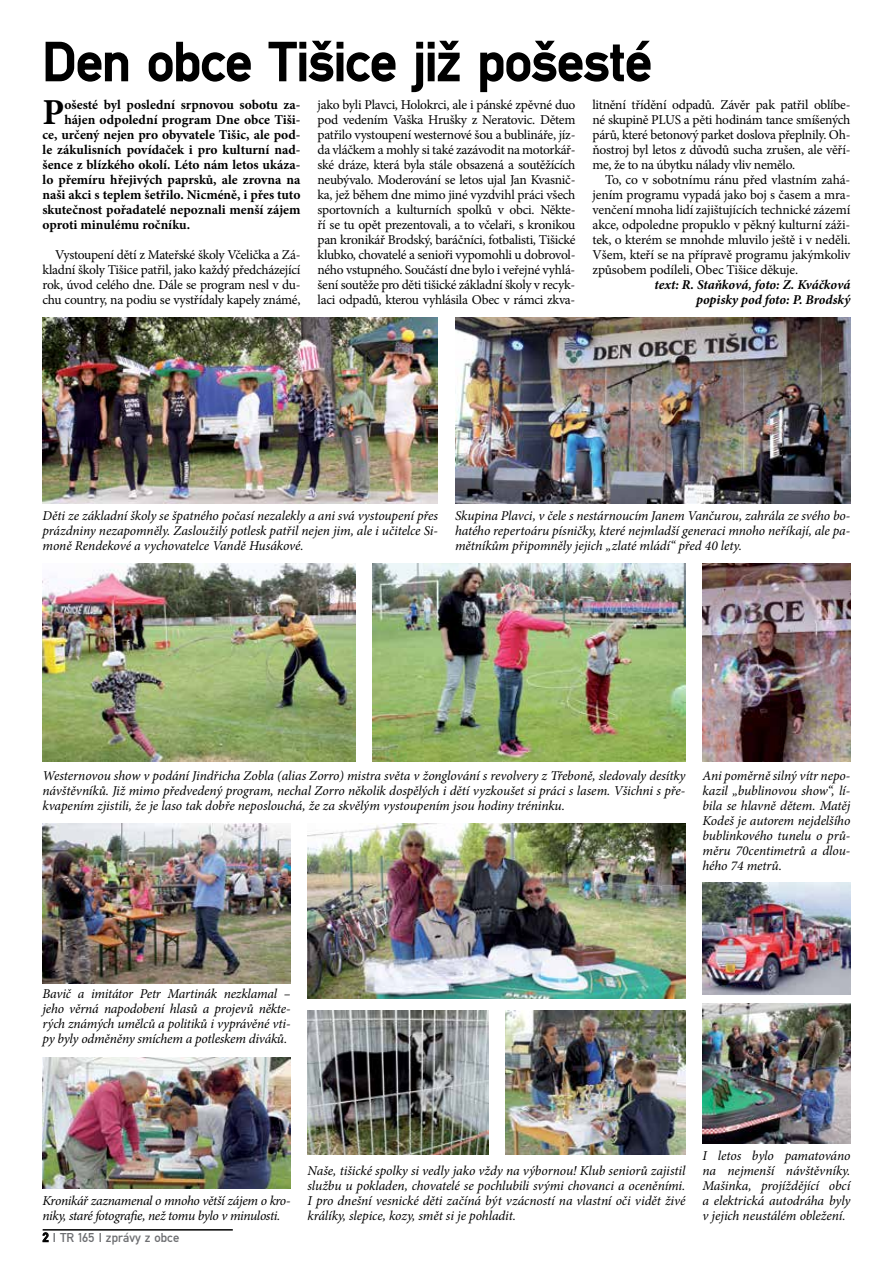
<style>
.page{position:relative;width:893px;height:1263px;background:#fff}
.page>*{position:absolute;margin:0;border:0;box-sizing:border-box;transform-origin:0 0}
.t1{font:57px "Fette Mit DOT";color:#000}
.t2{font:700 36.6px "Minion Pro";color:#000}
.t3{font:italic 13.5px/15px "Minion Pro";letter-spacing:-.01em;color:#000;text-align:justify}
.t4{font:13.5px/15px "Minion Pro";letter-spacing:-.02em;color:#000;text-align:justify}
.t5{font:700 13.5px "Minion Pro";color:#000}
.t6{font:italic 13.5px/15px "Minion Pro";letter-spacing:-.03em;color:#000}
.t7{font:italic 700 13.5px/15px "Minion Pro";letter-spacing:-.005em;color:#000;text-align:right}
.t8{font:13.5px "Fette Mit DOT";color:#6d6e71}
.s1{color:#000}
</style>
<div class="page">
<hr style="left:43px;top:1229px;width:190px;height:1px;background:#000">
<svg style="left:42px;top:1232px;width:7px;height:10px"></svg>
<svg style="left:45px;top:41px;width:84px;height:41px"></svg>
<svg style="left:148px;top:41px;width:103px;height:41px"></svg>
<svg style="left:268px;top:40px;width:128px;height:42px"></svg>
<svg style="left:411px;top:40px;width:49px;height:53px"></svg>
<svg style="left:480px;top:40px;width:171px;height:53px"></svg>
<img style="left:43px;top:318px;width:395px;height:185px">
<img style="left:455px;top:318px;width:395px;height:186px">
<img style="left:43px;top:563px;width:312px;height:199px">
<img style="left:372px;top:563px;width:313px;height:199px">
<img style="left:43px;top:823px;width:248px;height:160px">
<img style="left:702px;top:563px;width:148px;height:199px">
<img style="left:43px;top:1057px;width:248px;height:131px">
<img style="left:702px;top:883px;width:148px;height:112px">
<img style="left:702px;top:1003px;width:148px;height:140px">
<img style="left:308px;top:823px;width:377px;height:176px">
<img style="left:308px;top:1011px;width:180px;height:143px">
<img style="left:505px;top:1011px;width:180px;height:143px">
<h1 class="t1" style="left:43px;top:30px;width:611px">Den obce Tišice již pošesté</h1>
<h2 class="t2" style="left:43px;top:86px;width:23px">P</h2>
<p class="t5" style="left:64px;top:95px;width:238px">ošesté byl poslední srpnovou sobotu za-</p>
<p class="t5" style="left:64px;top:110px;width:238px">hájen odpolední program Dne obce Tiši-</p>
<p class="t5" style="left:43px;top:125px;width:259px">ce, určený nejen pro obyvatele Tišic, ale pod-</p>
<p class="t5" style="left:43px;top:140px;width:259px">le zákulisních povídaček i pro kulturní nad-</p>
<p class="t5" style="left:43px;top:155px;width:259px">šence z blízkého okolí. Léto nám letos ukáza-</p>
<p class="t5" style="left:43px;top:170px;width:259px">lo přemíru hřejivých paprsků, ale zrovna na</p>
<p class="t5" style="left:43px;top:185px;width:259px">naši akci s teplem šetřilo. Nicméně, i přes tuto</p>
<p class="t5" style="left:43px;top:200px;width:259px">skutečnost pořadatelé nepoznali menší zájem</p>
<p class="t5" style="left:43px;top:215px;width:149px">oproti minulému ročníku.</p>
<p class="t4" style="left:43px;top:247px;width:259px;text-indent:13px">Vystoupení dětí z Mateřské školy Včelička a Zá&shy;kladní školy Tišice patřil, jako každý předcházející rok, úvod celého dne. Dále se program nesl v du&shy;chu country, na podiu se vystřídaly kapely známé,</p>
<p class="t4" style="left:317px;top:97px;width:259px">jako byli Plavci, Holokrci, ale i pánské zpěvné duo pod vedením Vaška Hrušky z Neratovic. Dětem patřilo vystoupení westernové šou a bublináře, jíz&shy;da vláčkem a mohly si také zazávodit na motorkář&shy;ské dráze, která byla stále obsazená a soutěžících neubývalo. Moderování se letos ujal Jan Kvasnič&shy;ka, jež během dne mimo jiné vyzdvihl práci všech sportovních a kulturních spolků v obci. Někte&shy;ří se tu opět prezentovali, a to včelaři, s kronikou pan kronikář Brodský, baráčníci, fotbalisti, Tišické klubko, chovatelé a senioři vypomohli u dobrovol&shy;ného vstupného. Součástí dne bylo i veřejné vyhlá&shy;šení soutěže pro děti tišické základní školy v recyk&shy;laci odpadů, kterou vyhlásila Obec v rámci zkva-</p>
<p class="t4" style="left:592px;top:97px;width:259px">litnění třídění odpadů. Závěr pak patřil oblíbe&shy;né skupině PLUS a pěti hodinám tance smíšených párů, které betonový parket doslova přeplnily. Oh&shy;ňostroj byl letos z důvodů sucha zrušen, ale věří&shy;me, že to na úbytku nálady vliv nemělo.</p>
<p class="t4" style="left:592px;top:172px;width:259px;text-indent:13px">To, co v sobotnímu ránu před vlastním zahá&shy;jením programu vypadá jako boj s časem a mra&shy;venčení mnoha lidí zajištujících technické zázemí akce, odpoledne propuklo v pěkný kulturní záži&shy;tek, o kterém se mnohde mluvilo ještě i v neděli.<br>Všem, kteří se na přípravě programu jakýmkoliv způsobem podíleli, Obec Tišice děkuje.</p>
<p class="t7" style="left:654px;top:277px;width:197px">text: R. Staňková, foto: Z. Kváčková popisky pod foto: P. Brodský</p>
<p class="t3" style="left:43px;top:508px;width:397px">Děti ze základní školy se špatného počasí nezalekly a ani svá vystoupení přes prázdniny nezapomněly. Zasloužilý potlesk patřil nejen jim, ale i učitelce Si&shy;moně Rendekové a vychovatelce Vandě Husákové.</p>
<p class="t3" style="left:455px;top:508px;width:397px">Skupina Plavci, v čele s nestárnoucím Janem Vančurou, zahrála ze svého bo&shy;hatého repertoáru písničky, které nejmladší generaci mnoho neříkají, ale pa&shy;mětníkům připomněly jejich „zlaté mládí“ před 40 lety.</p>
<p class="t3" style="left:43px;top:768px;width:644px">Westernovou show v podání Jindřicha Zobla (alias Zorro) mistra světa v žonglování s revolvery z Třeboně, sledovaly desítky návštěvníků. Již mimo předvedený program, nechal Zorro několik dospělých i dětí vyzkoušet si práci s lasem. Všichni s pře&shy;kvapením zjistili, že je laso tak dobře neposlouchá, že za skvělým vystoupením jsou hodiny tréninku.</p>
<p class="t3" style="left:702px;top:768px;width:149px">Ani poměrně silný vítr nepo&shy;kazil „bublinovou show“, lí&shy;bila se hlavně dětem. Matěj Kodeš je autorem nejdelšího bublinkového tunelu o prů&shy;měru 70centimetrů a dlou&shy;hého 74 metrů.</p>
<p class="t3" style="left:43px;top:986px;width:250px">Bavič a imitátor Petr Martinák nezklamal – jeho věrná napodobení hlasů a projevů někte&shy;rých známých umělců a politiků i vyprávěné vti&shy;py byly odměněny smíchem a potleskem diváků.</p>
<p class="t6" style="left:43px;top:1193px;width:250px">Kronikář zaznamenal o mnoho větší zájem o kro&shy;niky, staré fotografie, než tomu bylo v minulosti.</p>
<p class="t8" style="left:43px;top:1230px;width:138px"><span class="s1">2</span> I TR 165 I zprávy z obce</p>
<p class="t3" style="left:308px;top:1163px;width:379px">Naše, tišické spolky si vedly jako vždy na výbornou! Klub seniorů zajistil službu u pokladen, chovatelé se pochlubili svými chovanci a oceněními.<br>I pro dnešní vesnické děti začíná být vzácností na vlastní oči vidět živé králíky, slepice, kozy, smět si je pohladit.</p>
<p class="t3" style="left:702px;top:1148px;width:149px">I letos bylo pamatováno na nejmenší návštěvníky.<br>Mašinka, projíždějící obcí a elektrická autodráha byly v jejich neustálém obležení.</p>
</div>
